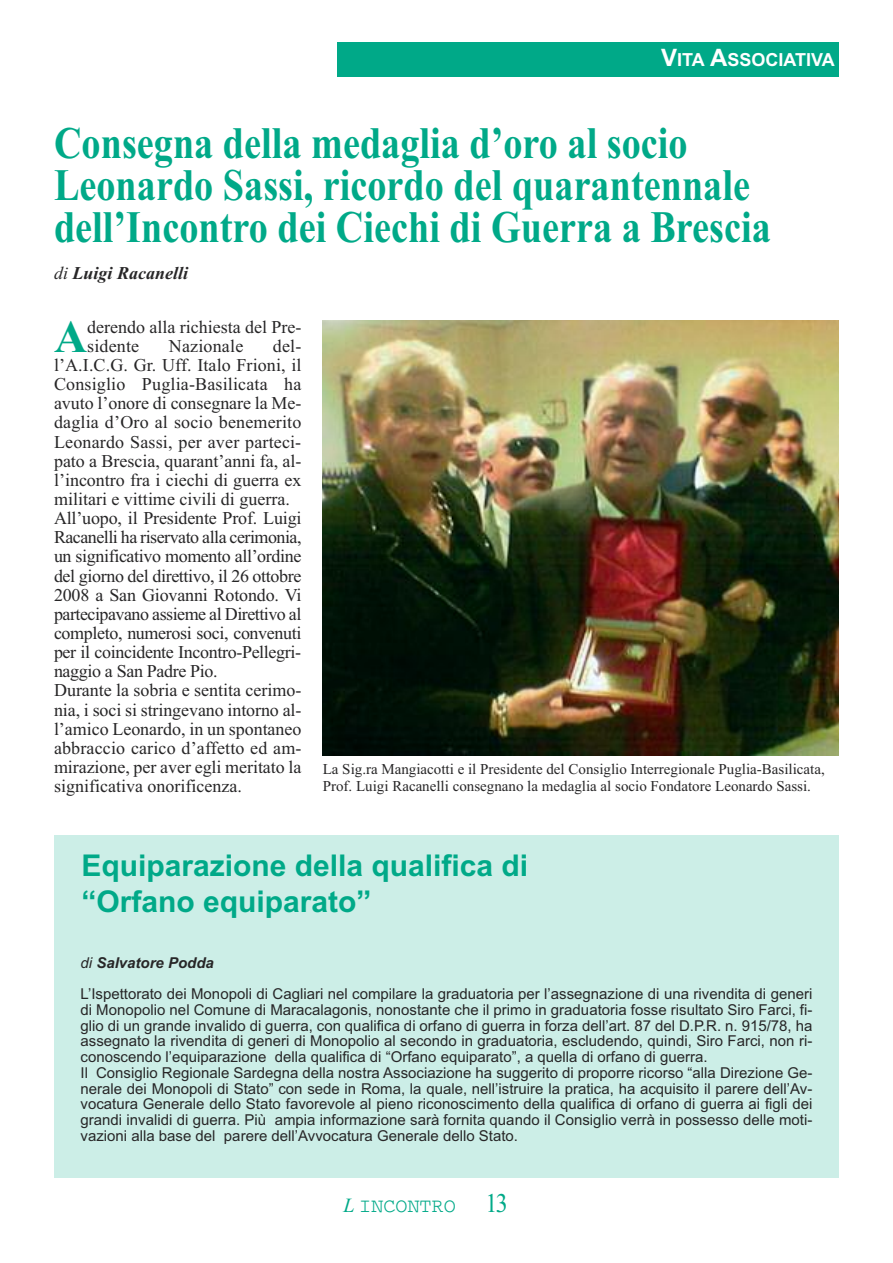
<style>
.page{position:relative;width:893px;height:1263px;background:#fff}
.page>*{position:absolute;margin:0;border:0;box-sizing:border-box;transform-origin:0 0}
.t1{font:700 46.05px "Times New Roman";color:#00a988}
.t2{font:700 45px/42px "Times New Roman";color:#00a988;scale:.85 1}
.t3{font:700 30px/36px "Arial";color:#00a988}
.t4{font:20.1px "Courier";color:#00a988}
.t5{font:18px/19.2px "Times New Roman";letter-spacing:-.005em;color:#272627}
.t6{font:italic 700 18px "Times New Roman";color:#272627}
.t7{font:700 18px "Arial";color:#fff}
.t8{font:15px/15.8px "Arial";color:#272627}
.t9{font:15px/16.5px "Times New Roman";color:#272627}
.s1{font-size:24px}
.s2{font-weight:400}
.s3{font-style:italic}
.s4{font-weight:700;font-style:italic}
.s5{font-family:"Times New Roman";font-style:italic}
.s6{font-family:"Times New Roman";font-size:27px}
</style>
<div class="page">
<div style="left:337px;top:43px;width:502px;height:34px;background:#00a988"></div>
<img style="left:323px;top:320px;width:516px;height:435px">
<div style="left:54px;top:836px;width:785px;height:342px;background:#cceee7"></div>
<p class="t7" style="left:661px;top:49px;width:175px"><span class="s1">V</span>ITA <span class="s1">A</span>SSOCIATIVA</p>
<h2 class="t2" style="left:54px;top:122px;width:845px">Consegna della medaglia d’oro al socio<br>Leonardo Sassi, ricordo del quarantennale dell’Incontro dei Ciechi di Guerra a Brescia</h2>
<p class="t6" style="left:54px;top:262px;width:136px"><span class="s2">di</span> Luigi Racanelli</p>
<h1 class="t1" style="left:54px;top:309px;width:35px">A</h1>
<p class="t5" style="left:87px;top:317px;width:216px">derendo alla richiesta del Pre&shy;sidente</p>
<p class="t5" style="left:54px;top:336px;width:249px;text-indent:219px">del&shy;l’A.I.C.G. Gr. Uff. Italo Frioni, il Consiglio Puglia-Basilicata ha avuto l’onore di consegnare la Me&shy;daglia d’Oro al socio benemerito Leonardo Sassi, per aver parteci&shy;pato a Brescia, quarant’anni fa, al&shy;l’incontro fra i ciechi di guerra ex militari e vittime civili di guerra.<br>All’uopo, il Presidente Prof. Luigi Racanelli ha riservato alla cerimonia, un significativo momento all’ordine del giorno del direttivo, il 26 ottobre 2008 a San Giovanni Rotondo. Vi partecipavano assieme al Direttivo al completo, numerosi soci, convenuti per il coincidente Incontro-Pellegri&shy;naggio a San Padre Pio.<br>Durante la sobria e sentita cerimo&shy;nia, i soci si stringevano intorno al&shy;l’amico Leonardo, in un spontaneo abbraccio carico d’affetto ed am&shy;mirazione, per aver egli meritato la significativa onorificenza.</p>
<p class="t5" style="left:169px;top:336px;width:76px">Nazionale</p>
<p class="t9" style="left:323px;top:761px;width:503px">La Sig.ra Mangiacotti e il Presidente del Consiglio Interregionale Puglia-Basilicata,<br>Prof. Luigi Racanelli consegnano la medaglia al socio Fondatore Leonardo Sassi.</p>
<h3 class="t3" style="left:81px;top:847px;width:448px">Equiparazione della qualifica di “Orfano equiparato”</h3>
<p class="t8" style="left:81px;top:947px;width:733px;line-height:31.5px"><span class="s3">di</span> <span class="s4">Salvatore Podda<br></span>L’Ispettorato dei Monopoli di Cagliari nel compilare la graduatoria per l’assegnazione di una rivendita di generi</p>
<p class="t8" style="left:81px;top:1002px;width:733px">di Monopolio nel Comune di Maracalagonis, nonostante che il primo in graduatoria fosse risultato Siro Farci, fi&shy;glio di un grande invalido di guerra, con qualifica di orfano di guerra in forza dell’art. 87 del D.P.R. n. 915/78, ha assegnato la rivendita di generi di Monopolio al secondo in graduatoria, escludendo, quindi, Siro Farci, non ri&shy;conoscendo l’equiparazione della qualifica di “Orfano equiparato”, a quella di orfano di guerra.<br>Il Consiglio Regionale Sardegna della nostra Associazione ha suggerito di proporre ricorso “alla Direzione Ge&shy;nerale dei Monopoli di Stato” con sede in Roma, la quale, nell’istruire la pratica, ha acquisito il parere dell’Av&shy;vocatura Generale dello Stato favorevole al pieno riconoscimento della qualifica di orfano di guerra ai figli dei grandi invalidi di guerra. Più ampia informazione sarà fornita quando il Consiglio verrà in possesso delle moti&shy;vazioni alla base del parere dell’Avvocatura Generale dello Stato.</p>
<h3 class="t4" style="left:343px;top:1199px;width:166px"><span class="s5">L</span> INCONTRO <span class="s6">13</span></h3>
</div>
